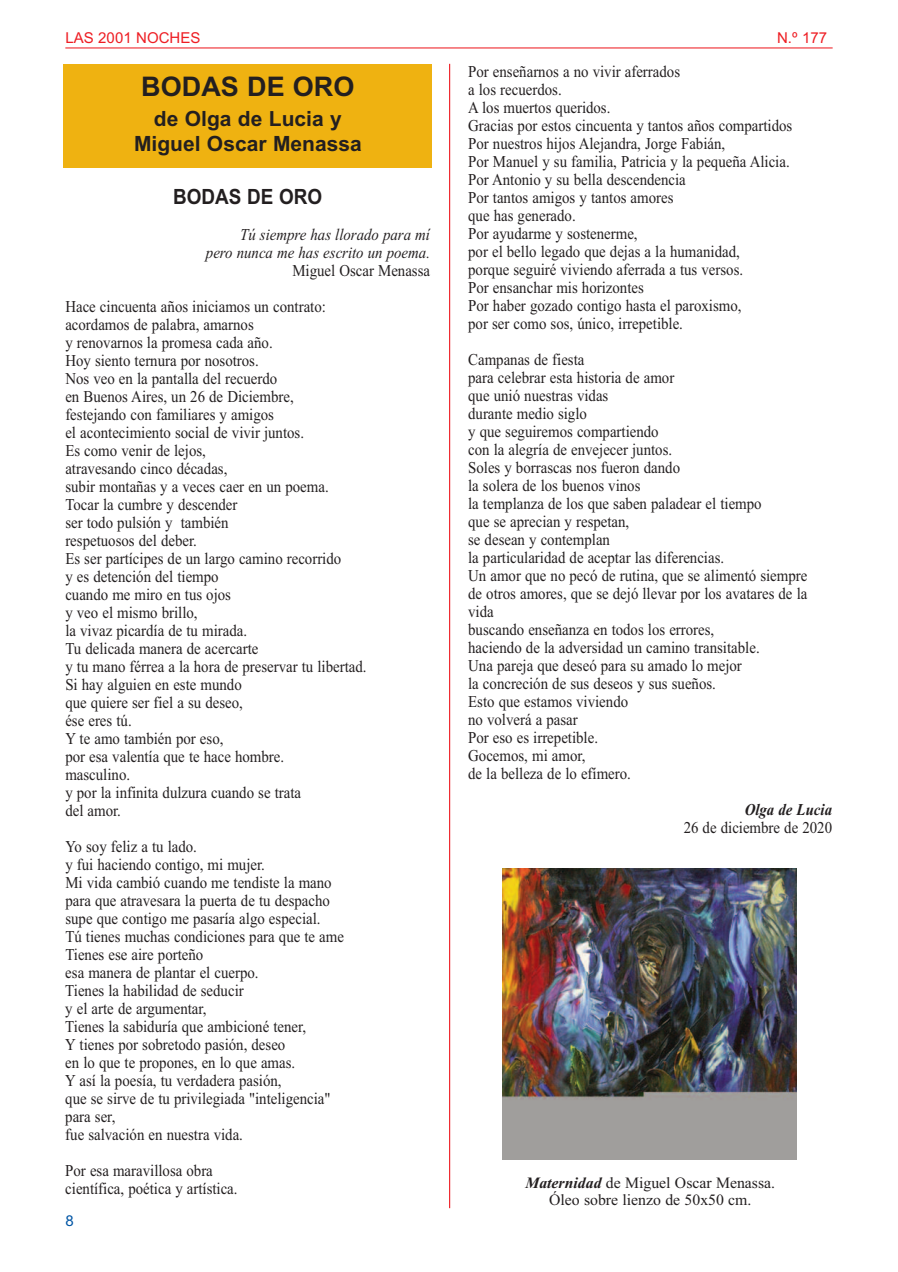
<style>
.page{position:relative;width:898px;height:1272px;background:#fff}
.page>*{position:absolute;margin:0;border:0;box-sizing:border-box;transform-origin:0 0}
.t1{font:700 27px "Arial";color:#231f20}
.t2{font:700 21px/25.5px "Arial";color:#231f20;text-align:center}
.t3{font:700 21px "Arial";color:#231f20;scale:.9 1}
.t4{font:16.5px/18px "Times New Roman";color:#231f20;scale:.9 1}
.t5{font:italic 16.5px/18px "Times New Roman";color:#231f20;text-align:right;scale:.9 1}
.t6{font:italic 700 16.5px "Times New Roman";color:#231f20;scale:.9 1}
.t7{font:15.75px/17px "Times New Roman";color:#231f20;text-align:center}
.t8{font:15px "Arial";color:#ee1d23}
.t9{font:15px "Arial";color:#0155a5}
.s1{font-weight:700;font-style:italic}
</style>
<div class="page">
<img style="left:502px;top:868px;width:293px;height:291px">
<hr style="left:65px;top:47px;width:767px;height:1px;background:#ee1d23">
<hr style="left:449px;top:64px;width:1px;height:1144px;background:#ee1d23">
<div style="left:64px;top:64px;width:368px;height:103px;background:#efb211"></div>
<p class="t8" style="left:65px;top:29px;width:137px">LAS 2001 NOCHES</p>
<p class="t8" style="left:776px;top:29px;width:52px">N.º 177</p>
<h1 class="t1" style="left:141px;top:71px;width:215px">BODAS DE ORO</h1>
<p class="t2" style="left:134px;top:106px;width:229px">de Olga de Lucia y<br>Miguel Oscar Menassa</p>
<p class="t3" style="left:173px;top:184px;width:167px">BODAS DE ORO</p>
<p class="t5" style="left:206px;top:225px;width:250px">Tú siempre has llorado para mí<br>pero nunca me has escrito un poema.</p>
<p class="t4" style="left:65px;top:252px;width:406px;line-height:36px;text-indent:227px">Miguel Oscar Menassa<br>Hace cincuenta años iniciamos un contrato:</p>
<p class="t4" style="left:65px;top:315px;width:336px">acordamos de palabra, amarnos<br>y renovarnos la promesa cada año.<br>Hoy siento ternura por nosotros.<br>Nos veo en la pantalla del recuerdo<br>en Buenos Aires, un 26 de Diciembre,<br>festejando con familiares y amigos<br>el acontecimiento social de vivir juntos.<br>Es como venir de lejos,<br>atravesando cinco décadas,<br>subir montañas y a veces caer en un poema.<br>Tocar la cumbre y descender<br>ser todo pulsión y también<br>respetuosos del deber.<br>Es ser partícipes de un largo camino recorrido<br>y es detención del tiempo<br>cuando me miro en tus ojos<br>y veo el mismo brillo,<br>la vivaz picardía de tu mirada.<br>Tu delicada manera de acercarte<br>y tu mano férrea a la hora de preservar tu libertad.<br>Si hay alguien en este mundo<br>que quiere ser fiel a su deseo,<br>ése eres tú.<br>Y te amo también por eso,<br>por esa valentía que te hace hombre.<br>masculino.<br>y por la infinita dulzura cuando se trata<br>del amor.</p>
<p class="t4" style="left:65px;top:837px;width:311px">Yo soy feliz a tu lado.<br>y fui haciendo contigo, mi mujer.<br>Mi vida cambió cuando me tendiste la mano para que atravesara la puerta de tu despacho supe que contigo me pasaría algo especial.<br>Tú tienes muchas condiciones para que te ame Tienes ese aire porteño<br>esa manera de plantar el cuerpo.<br>Tienes la habilidad de seducir<br>y el arte de argumentar,<br>Tienes la sabiduría que ambicioné tener,<br>Y tienes por sobretodo pasión, deseo<br>en lo que te propones, en lo que amas.<br>Y así la poesía, tu verdadera pasión,<br>que se sirve de tu privilegiada "inteligencia" para ser,<br>fue salvación en nuestra vida.</p>
<p class="t4" style="left:65px;top:1161px;width:193px">Por esa maravillosa obra científica, poética y artística.</p>
<p class="t9" style="left:65px;top:1212px;width:10px">8</p>
<p class="t4" style="left:468px;top:62px;width:361px">Por enseñarnos a no vivir aferrados<br>a los recuerdos.<br>A los muertos queridos.<br>Gracias por estos cincuenta y tantos años compartidos Por nuestros hijos Alejandra, Jorge Fabián,<br>Por Manuel y su familia, Patricia y la pequeña Alicia.<br>Por Antonio y su bella descendencia<br>Por tantos amigos y tantos amores<br>que has generado.<br>Por ayudarme y sostenerme,<br>por el bello legado que dejas a la humanidad,<br>porque seguiré viviendo aferrada a tus versos.<br>Por ensanchar mis horizontes<br>Por haber gozado contigo hasta el paroxismo,<br>por ser como sos, único, irrepetible.</p>
<p class="t4" style="left:468px;top:350px;width:378px">Campanas de fiesta<br>para celebrar esta historia de amor<br>que unió nuestras vidas<br>durante medio siglo<br>y que seguiremos compartiendo<br>con la alegría de envejecer juntos.<br>Soles y borrascas nos fueron dando<br>la solera de los buenos vinos<br>la templanza de los que saben paladear el tiempo<br>que se aprecian y respetan,<br>se desean y contemplan<br>la particularidad de aceptar las diferencias.<br>Un amor que no pecó de rutina, que se alimentó siempre de otros amores, que se dejó llevar por los avatares de la vida<br>buscando enseñanza en todos los errores,<br>haciendo de la adversidad un camino transitable.<br>Una pareja que deseó para su amado lo mejor<br>la concreción de sus deseos y sus sueños.<br>Esto que estamos viviendo<br>no volverá a pasar<br>Por eso es irrepetible.<br>Gocemos, mi amor,<br>de la belleza de lo efímero.</p>
<p class="t6" style="left:744px;top:800px;width:99px">Olga de Lucia</p>
<p class="t4" style="left:683px;top:818px;width:166px">26 de diciembre de 2020</p>
<p class="t7" style="left:525px;top:1173px;width:251px"><span class="s1">Maternidad</span> de Miguel Oscar Menassa.<br>Óleo sobre lienzo de 50x50 cm.</p>
</div>
